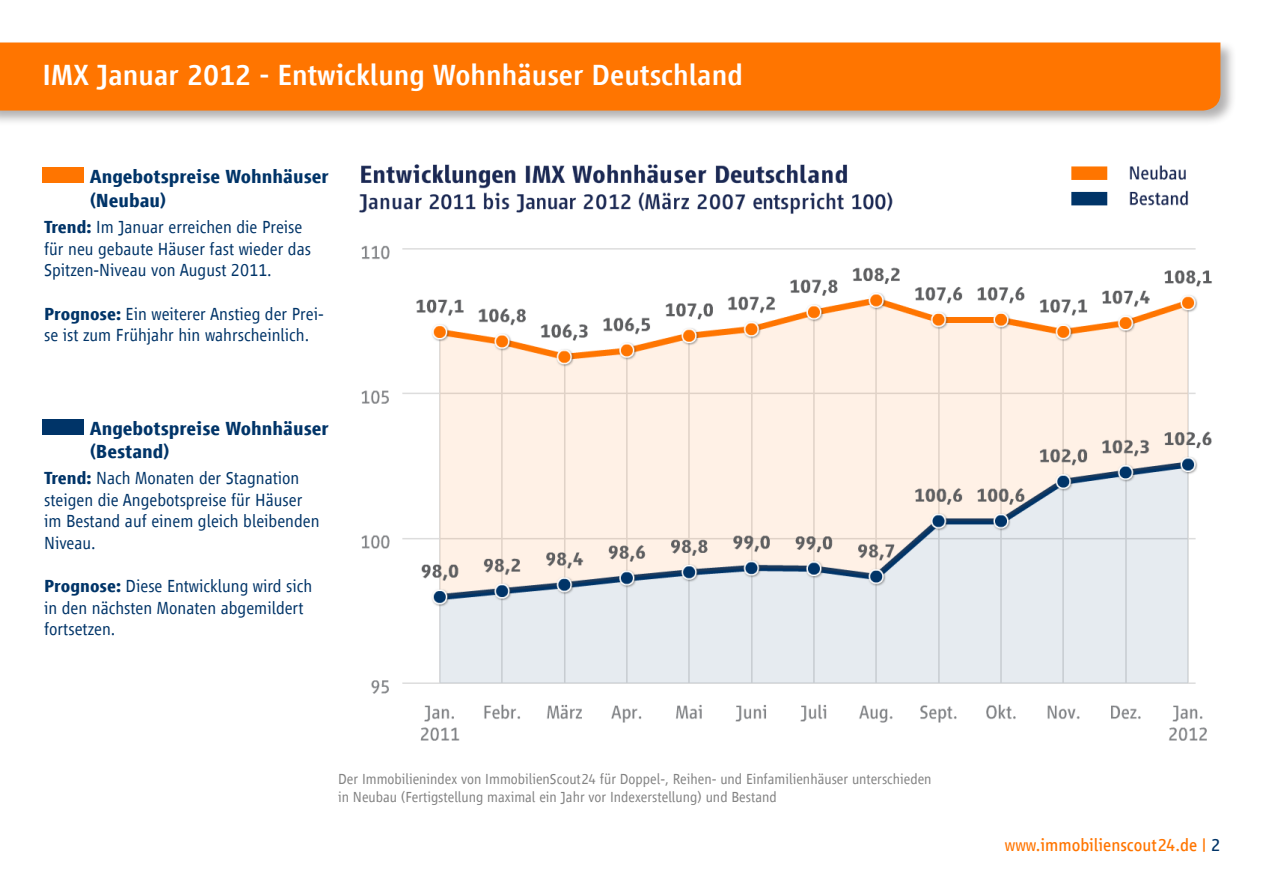
<style>
.page{position:relative;width:1263px;height:893px;background:#fff}
.page>*{position:absolute;margin:0;border:0;box-sizing:border-box;transform-origin:0 0}
.TitlePage{font:500 30px "Scout Vialog";color:#fff}
.t1{font:700 19.5px/23.4px "Scout Vialog";color:#003468}
.t2{font:300 18px/21.6px "Scout Vialog";color:#003468}
.t3{font:18px "Scout Vialog";color:#ff7500}
.t4{font:300 15px/18px "Scout Vialog";color:#828282}
.s1{font-weight:700}
.s2{color:#003468}
</style>
<div class="page">
<div style="left:0;top:40px;width:1236px;height:87px;background:#231f20;opacity:.35"></div>
<div style="left:0;top:43px;width:1220px;height:68px;background:#ff7500"></div>
<svg style="left:43px;top:167px;width:41px;height:16px"></svg>
<svg style="left:43px;top:419px;width:41px;height:16px"></svg>
<img style="left:359px;top:164px;width:853px;height:577px">
<p class="TitlePage" style="left:43px;top:59px;width:702px">IMX Januar 2012 - Entwicklung Wohnhäuser Deutschland</p>
<p class="t1" style="left:90px;top:165px;width:241px">Angebotspreise Wohnhäuser (Neubau)</p>
<p class="t2" style="left:44px;top:216px;width:268px"><span class="s1">Trend:</span> Im Januar erreichen die Preise für neu gebaute Häuser fast wieder das<br>Spitzen-Niveau von August 2011.</p>
<p class="t2" style="left:44px;top:303px;width:281px"><span class="s1">Prognose:</span> Ein weiterer Anstieg der Prei&shy;se ist zum Frühjahr hin wahrscheinlich.</p>
<p class="t1" style="left:90px;top:417px;width:241px">Angebotspreise Wohnhäuser (Bestand)</p>
<p class="t2" style="left:44px;top:467px;width:277px"><span class="s1">Trend:</span> Nach Monaten der Stagnation steigen die Angebotspreise für Häuser im Bestand auf einem gleich bleibenden<br>Niveau.</p>
<p class="t2" style="left:44px;top:575px;width:270px"><span class="s1">Prognose:</span> Diese Entwicklung wird sich in den nächsten Monaten abgemildert fortsetzen.</p>
<p class="t4" style="left:338px;top:770px;width:595px">Der Immobilienindex von ImmobilienScout24 für Doppel-, Reihen- und Einfamilienhäuser unterschieden in Neubau (Fertigstellung maximal ein Jahr vor Indexerstellung) und Bestand</p>
<p class="t3" style="left:1005px;top:835px;width:217px">www.immobilienscout24.de | <span class="s2">2</span></p>
</div>
